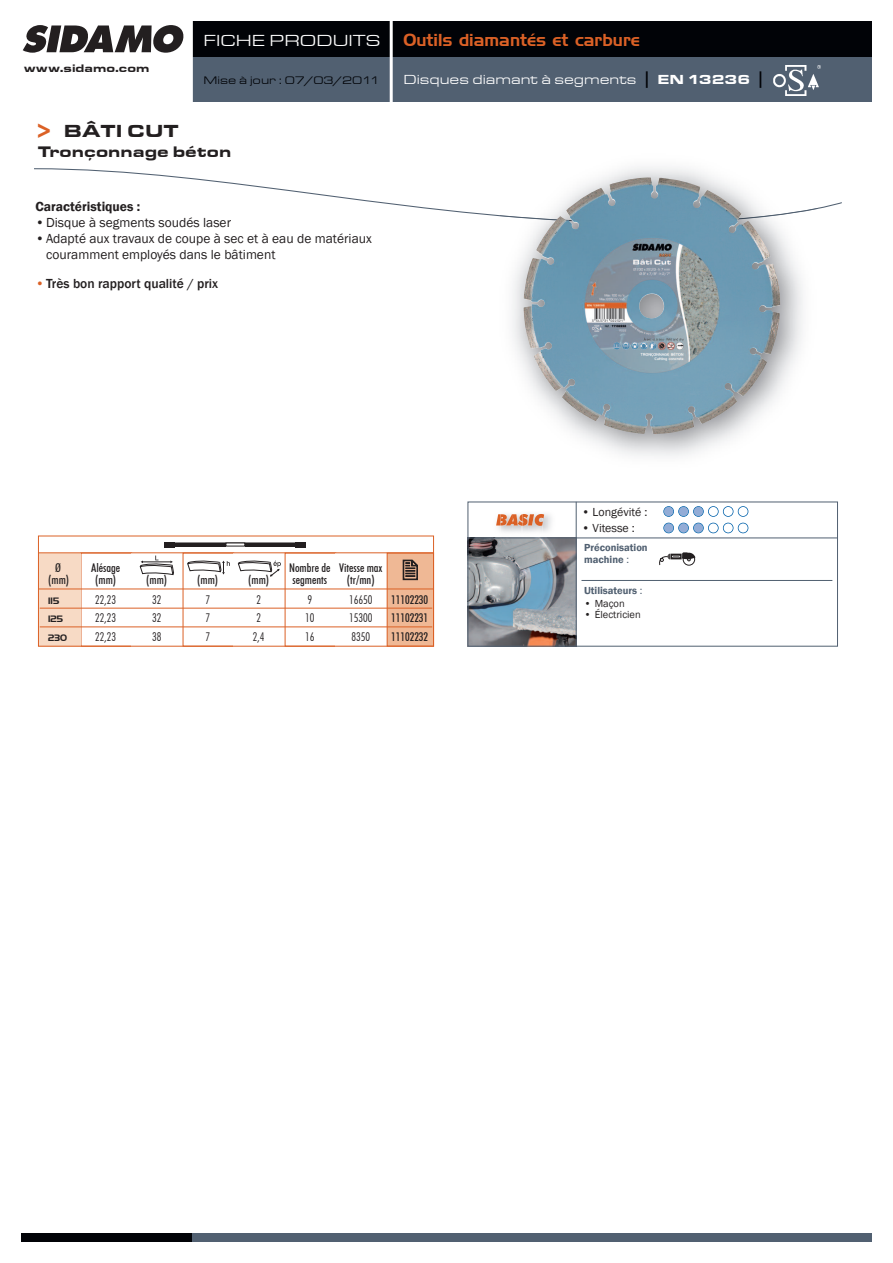
<style>
.page{position:relative;width:893px;height:1263px;background:#fff}
.page>*{position:absolute;margin:0;border:0;box-sizing:border-box;transform-origin:0 0}
.t1{font:18px "Eurostar Black Extended";color:#231f20}
.t2{font:16.8px "Handel Gothic BT";color:#db6126}
.t3{font:16.5px "Eurostar Regular Extended";color:#fff}
.t4{font:15.75px "Eurostar Black Extended";color:#231f20}
.t5{font:13.5px/16.2px "Franklin Gothic";color:#231f20}
.t6{font:13.5px "Eurostar Regular Extended";color:#fff}
.t7{font:500 13.5px "Franklin Gothic";color:#231f20}
.t8{font:600 13.5px "Franklin Gothic";color:#231f20}
.t9{font:500 condensed 12px "Futura BT";color:#231f20}
.t10{font:300 condensed 12px "Futura BT";color:#231f20}
.t11{font:12px "Franklin Gothic";color:#231f20}
.t12{font:11.25px "Eurostar Regular Extended";color:#010307}
.t13{font:11.25px "Eurostar Black Extended";color:#231f20}
.t14{font:600 10.5px/12px "Franklin Gothic";color:#516071}
.t15{font:10.5px "Franklin Gothic";color:#231f20}
.t16{font:9px "Handel Gothic BT";color:#231f20}
.s1{font-size:27px;color:#db6126}
.s2{font-weight:400;color:#db6126}
.s3{font-family:"Handel Gothic BT";font-size:16.5px;color:#010307}
.s4{font-family:"Eurostar Black Extended"}
.s5{font-weight:400}
</style>
<div class="page">
<div style="left:191px;top:21px;width:681px;height:47px;background:#010307"></div>
<div style="left:191px;top:57px;width:681px;height:45px;background:#516071"></div>
<div style="left:191px;top:1233px;width:681px;height:9px;background:#516071"></div>
<div style="left:21px;top:1233px;width:170px;height:9px;background:#010307"></div>
<img style="left:773px;top:66px;width:48px;height:30px">
<hr style="left:390px;top:21px;width:3px;height:81px;background:#fff">
<hr style="left:190px;top:21px;width:3px;height:81px;background:#fff">
<svg style="left:23px;top:25px;width:160px;height:28px"></svg>
<svg style="left:34px;top:168px;width:808px;height:49px"></svg>
<img style="left:512px;top:223px;width:291px;height:233px">
<img style="left:500px;top:167px;width:318px;height:41px">
<img style="left:500px;top:208px;width:318px;height:15px">
<img style="left:609px;top:177px;width:171px;height:257px">
<img style="left:491px;top:526px;width:9px;height:12px">
<img style="left:500px;top:526px;width:23px;height:12px">
<img style="left:523px;top:513px;width:18px;height:25px">
<img style="left:541px;top:514px;width:17px;height:24px">
<svg style="left:496px;top:514px;width:48px;height:12px"></svg>
<div style="left:38px;top:553px;width:43px;height:93px;background:#f7dac5"></div>
<div style="left:387px;top:553px;width:46px;height:93px;background:#efb895"></div>
<div style="left:387px;top:553px;width:47px;height:93px;border:1px solid #db6126"></div>
<hr style="left:40px;top:608px;width:392px;height:1px;background:#db6126">
<hr style="left:40px;top:627px;width:392px;height:1px;background:#db6126">
<svg style="left:403px;top:560px;width:15px;height:20px"></svg>
<hr style="left:38px;top:589px;width:396px;height:1px;background:#db6126">
<div style="left:165px;top:543px;width:141px;height:3px;border:1px solid #231f20"></div>
<div style="left:165px;top:542px;width:10px;height:5px;background:#231f20"></div>
<div style="left:296px;top:542px;width:10px;height:5px;background:#231f20"></div>
<svg style="left:187px;top:560px;width:43px;height:14px"></svg>
<svg style="left:238px;top:560px;width:43px;height:16px"></svg>
<svg style="left:140px;top:555px;width:34px;height:20px"></svg>
<hr style="left:38px;top:553px;width:396px;height:1px;background:#db6126">
<img style="left:470px;top:539px;width:106px;height:105px">
<div style="left:468px;top:502px;width:370px;height:144px;border:1px solid #516071"></div>
<hr style="left:576px;top:502px;width:1px;height:144px;background:#516071">
<hr style="left:581px;top:580px;width:251px;height:1px;background:#516071">
<svg style="left:659px;top:552px;width:36px;height:14px"></svg>
<div style="left:664px;top:507px;width:9px;height:9px;background:#93acd6;border-radius:50%"></div>
<div style="left:663px;top:506px;width:11px;height:11px;border:2px solid #0161aa;border-radius:50%"></div>
<div style="left:679px;top:507px;width:9px;height:9px;background:#93acd6;border-radius:50%"></div>
<div style="left:678px;top:506px;width:11px;height:11px;border:2px solid #0161aa;border-radius:50%"></div>
<div style="left:694px;top:507px;width:9px;height:9px;background:#93acd6;border-radius:50%"></div>
<div style="left:693px;top:506px;width:11px;height:11px;border:2px solid #0161aa;border-radius:50%"></div>
<div style="left:708px;top:506px;width:11px;height:11px;border:2px solid #0161aa;border-radius:50%"></div>
<div style="left:723px;top:506px;width:10px;height:11px;border:2px solid #0161aa;border-radius:50%"></div>
<div style="left:738px;top:506px;width:10px;height:11px;border:2px solid #0161aa;border-radius:50%"></div>
<div style="left:664px;top:523px;width:9px;height:9px;background:#93acd6;border-radius:50%"></div>
<div style="left:663px;top:523px;width:11px;height:10px;border:2px solid #0161aa;border-radius:50%"></div>
<div style="left:679px;top:523px;width:9px;height:9px;background:#93acd6;border-radius:50%"></div>
<div style="left:678px;top:523px;width:11px;height:10px;border:2px solid #0161aa;border-radius:50%"></div>
<div style="left:694px;top:523px;width:9px;height:9px;background:#93acd6;border-radius:50%"></div>
<div style="left:693px;top:523px;width:11px;height:10px;border:2px solid #0161aa;border-radius:50%"></div>
<div style="left:708px;top:523px;width:11px;height:10px;border:2px solid #0161aa;border-radius:50%"></div>
<div style="left:723px;top:523px;width:10px;height:10px;border:2px solid #0161aa;border-radius:50%"></div>
<div style="left:738px;top:523px;width:10px;height:10px;border:2px solid #0161aa;border-radius:50%"></div>
<hr style="left:468px;top:538px;width:370px;height:1px;background:#516071">
<p class="t13" style="left:24px;top:61px;width:127px">www.sidamo.com</p>
<p class="t3" style="left:203px;top:30px;width:178px">FICHE PRODUITS</p>
<p class="t12" style="left:203px;top:73px;width:178px">Mise à jour : 07/03/2011</p>
<h1 class="t1" style="left:31px;top:120px;width:149px"><span class="s1">&gt;</span> BÂTI CUT</h1>
<p class="t4" style="left:38px;top:142px;width:195px">Tronçonnage béton</p>
<p class="t8" style="left:36px;top:198px;width:106px">Caractéristiques :</p>
<p class="t5" style="left:36px;top:214px;width:197px">•Disque à segments soudés laser</p>
<p class="t5" style="left:46px;top:230px;width:327px;text-indent:-11px">•Adapté aux travaux de coupe à sec et à eau de matériaux couramment employés dans le bâtiment</p>
<p class="t7" style="left:36px;top:275px;width:184px"><span class="s2">•</span>Très bon rapport qualité / prix</p>
<p class="t2" style="left:403px;top:30px;width:238px">Outils diamantés et carbure</p>
<p class="t6" style="left:403px;top:71px;width:363px">Disques diamant à segments <span class="s3">|</span> <span class="s4">EN 13236</span> <span class="s3">|</span></p>
<p class="t11" style="left:582px;top:505px;width:67px">• Longévité :</p>
<p class="t11" style="left:582px;top:521px;width:54px">• Vitesse :</p>
<p class="t9" style="left:55px;top:560px;width:7px">Ø</p>
<p class="t9" style="left:91px;top:560px;width:31px">Alésage</p>
<p class="t9" style="left:289px;top:560px;width:95px">Nombre de Vitesse max</p>
<p class="t9" style="left:48px;top:572px;width:22px">(mm)</p>
<p class="t9" style="left:95px;top:572px;width:22px">(mm)</p>
<p class="t9" style="left:146px;top:572px;width:22px">(mm)</p>
<p class="t9" style="left:197px;top:572px;width:22px">(mm)</p>
<p class="t9" style="left:248px;top:572px;width:22px">(mm)</p>
<p class="t9" style="left:292px;top:572px;width:36px">segments</p>
<p class="t9" style="left:347px;top:572px;width:29px">(tr/mn)</p>
<p class="t16" style="left:48px;top:595px;width:12px">115</p>
<p class="t10" style="left:95px;top:592px;width:23px">22,23</p>
<p class="t10" style="left:152px;top:592px;width:11px">32</p>
<p class="t10" style="left:205px;top:592px;width:6px">7</p>
<p class="t10" style="left:256px;top:592px;width:6px">2</p>
<p class="t10" style="left:307px;top:592px;width:6px">9</p>
<p class="t10" style="left:349px;top:592px;width:25px">16650</p>
<p class="t9" style="left:391px;top:592px;width:38px">11102230</p>
<p class="t16" style="left:48px;top:614px;width:16px">125</p>
<p class="t10" style="left:95px;top:611px;width:23px">22,23</p>
<p class="t10" style="left:152px;top:611px;width:11px">32</p>
<p class="t10" style="left:205px;top:611px;width:6px">7</p>
<p class="t10" style="left:256px;top:611px;width:6px">2</p>
<p class="t10" style="left:305px;top:611px;width:11px">10</p>
<p class="t10" style="left:349px;top:611px;width:25px">15300</p>
<p class="t9" style="left:391px;top:611px;width:38px">11102231</p>
<p class="t16" style="left:48px;top:632px;width:20px">230</p>
<p class="t10" style="left:95px;top:629px;width:23px">22,23</p>
<p class="t10" style="left:152px;top:629px;width:11px">38</p>
<p class="t10" style="left:205px;top:629px;width:6px">7</p>
<p class="t10" style="left:253px;top:629px;width:13px">2,4</p>
<p class="t10" style="left:305px;top:629px;width:11px">16</p>
<p class="t10" style="left:351px;top:629px;width:20px">8350</p>
<p class="t9" style="left:391px;top:629px;width:38px">11102232</p>
<p class="t14" style="left:584px;top:541px;width:65px">Préconisation machine <span class="s5">:</span></p>
<p class="t15" style="left:584px;top:597px;width:42px">• Maçon</p>
<p class="t15" style="left:584px;top:609px;width:58px">• Électricien</p>
<p class="t14" style="left:584px;top:584px;width:60px">Utilisateurs <span class="s5">:</span></p>
</div>
